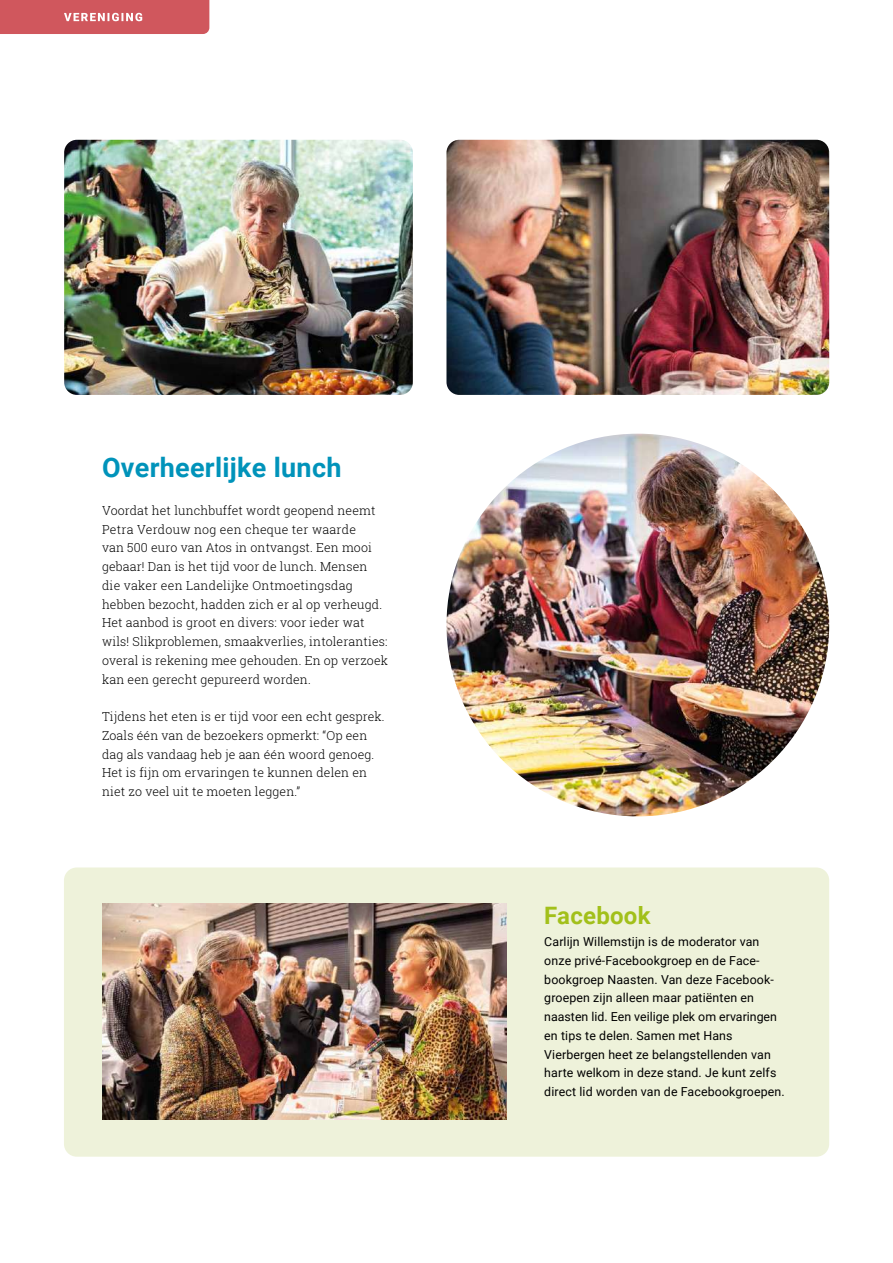
<style>
.page{position:relative;width:893px;height:1263px;background:#fff}
.page>*{position:absolute;margin:0;border:0;box-sizing:border-box;transform-origin:0 0}
.t1{font:700 27px "Roboto";letter-spacing:.01em;color:#0093ba}
.t2{font:700 24px "Roboto";letter-spacing:.01em;color:#a2c01a}
.t3{font:300 12.3px/18.8px "Roboto Slab";letter-spacing:.01em;color:#000}
.t4{font:12.3px/18.8px "Roboto";letter-spacing:.01em;color:#000}
</style>
<div class="page">
<img style="left:446px;top:140px;width:383px;height:255px">
<div style="left:64px;top:867px;width:765px;height:290px;background:#eef2da;border-radius:13px"></div>
<svg style="left:0;top:0;width:209px;height:34px;background:#d25e64"></svg>
<img style="left:446px;top:434px;width:383px;height:382px;border-radius:191px">
<img style="left:64px;top:140px;width:349px;height:255px">
<img style="left:102px;top:903px;width:404px;height:217px">
<h1 class="t1" style="left:102px;top:449px;width:241px">Overheerlijke lunch</h1>
<p class="t3" style="left:102px;top:501px;width:287px">Voordat het lunchbuffet wordt geopend neemt Petra Verdouw nog een cheque ter waarde<br>van 500 euro van Atos in ontvangst. Een mooi gebaar! Dan is het tijd voor de lunch. Mensen die vaker een Landelijke Ontmoetingsdag hebben bezocht, hadden zich er al op verheugd.<br>Het aanbod is groot en divers: voor ieder wat wils! Slikproblemen, smaakverlies, intoleranties: overal is rekening mee gehouden. En op verzoek kan een gerecht gepureerd worden.</p>
<p class="t3" style="left:102px;top:707px;width:284px">Tijdens het eten is er tijd voor een echt gesprek.<br>Zoals één van de bezoekers opmerkt: “Op een dag als vandaag heb je aan één woord genoeg.<br>Het is fijn om ervaringen te kunnen delen en niet zo veel uit te moeten leggen.”</p>
<h2 class="t2" style="left:544px;top:899px;width:108px">Facebook</h2>
<p class="t4" style="left:544px;top:932px;width:242px">Carlijn Willemstijn is de moderator van onze privé-Facebookgroep en de Face&shy;bookgroep Naasten. Van deze Facebook&shy;groepen zijn alleen maar patiënten en naasten lid. Een veilige plek om ervaringen en tips te delen. Samen met Hans Vierbergen heet ze belangstellenden van harte welkom in deze stand. Je kunt zelfs direct lid worden van de Facebookgroepen.</p>
</div>
